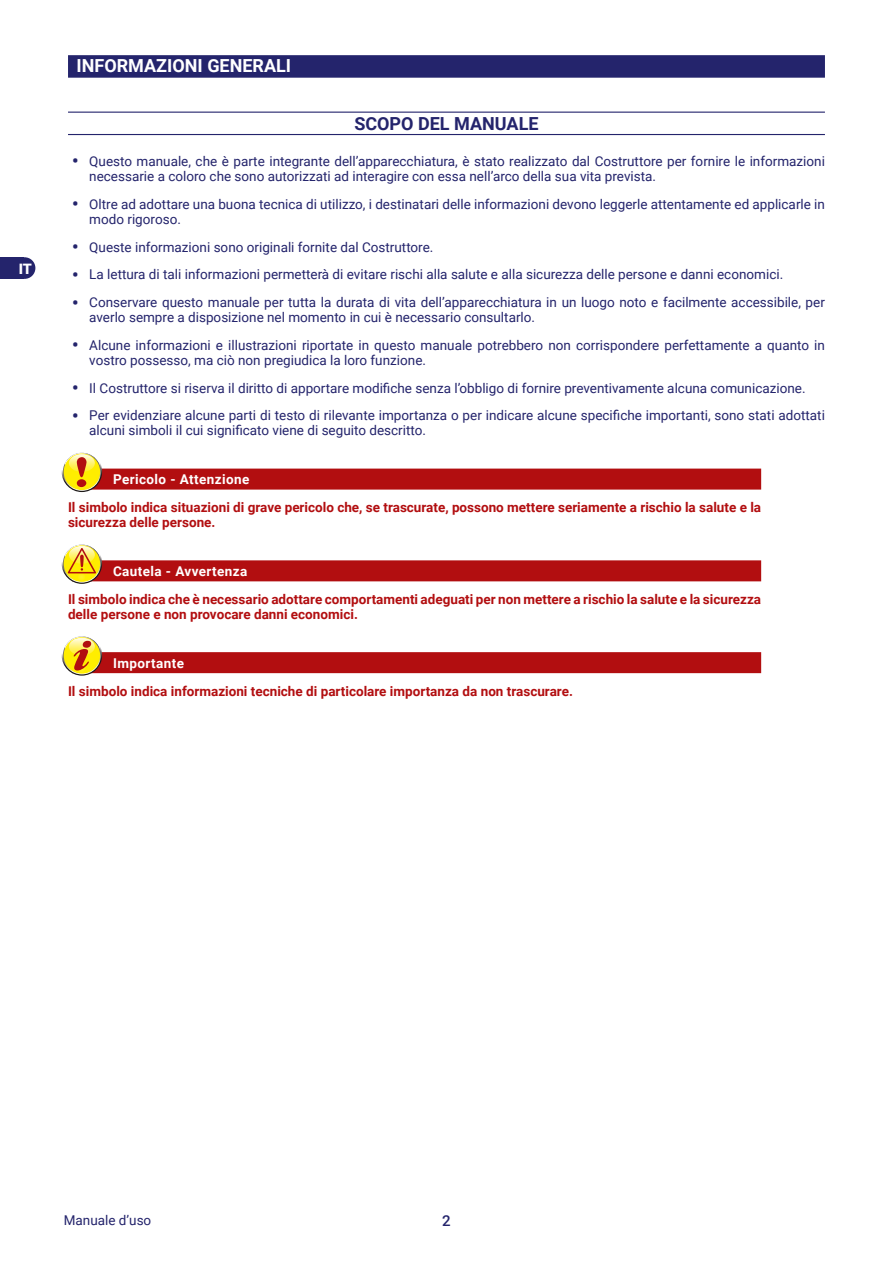
<style>
.page{position:relative;width:893px;height:1263px;background:#fff}
.page>*{position:absolute;margin:0;border:0;box-sizing:border-box;transform-origin:0 0}
.t1{font:700 18px "Roboto";color:#fff}
.t2{font:700 18px "Roboto";color:#24246c}
.t3{font:500 15px "Roboto";color:#24246c}
.t4{font:900 14.4px "Roboto";color:#fff}
.t5{font:13.5px/15px "Roboto";color:#24246c}
.t6{font:700 13.5px/15px "Roboto";color:#b20e10}
.t7{font:700 13.5px "Roboto";letter-spacing:.03em;color:#fff}
.s1{font-weight:700;font-size:18px}
</style>
<div class="page">
<div style="left:0;top:257px;width:24px;height:22px;background:#24246c"></div>
<div style="left:14px;top:257px;width:21px;height:22px;background:#24246c;border-radius:50%"></div>
<div style="left:68px;top:55px;width:757px;height:23px;background:#24246c"></div>
<hr style="left:68px;top:112px;width:757px;height:1px;background:#24246c">
<hr style="left:68px;top:134px;width:757px;height:1px;background:#24246c">
<div style="left:72px;top:469px;width:689px;height:21px;background:#b20e10"></div>
<svg style="left:62px;top:452px;width:40px;height:40px"></svg>
<svg style="left:63px;top:453px;width:38px;height:38px"></svg>
<svg style="left:64px;top:453px;width:36px;height:37px"></svg>
<svg style="left:65px;top:453px;width:34px;height:34px"></svg>
<div style="left:72px;top:560px;width:689px;height:21px;background:#b20e10"></div>
<svg style="left:62px;top:543px;width:40px;height:41px"></svg>
<svg style="left:63px;top:545px;width:38px;height:38px"></svg>
<svg style="left:64px;top:545px;width:36px;height:37px"></svg>
<svg style="left:65px;top:545px;width:34px;height:28px"></svg>
<div style="left:72px;top:652px;width:689px;height:21px;background:#b20e10"></div>
<svg style="left:62px;top:635px;width:40px;height:41px"></svg>
<svg style="left:63px;top:636px;width:38px;height:38px"></svg>
<svg style="left:64px;top:637px;width:36px;height:37px"></svg>
<svg style="left:65px;top:636px;width:34px;height:34px"></svg>
<p class="t4" style="left:19px;top:258px;width:15px">IT</p>
<h1 class="t1" style="left:77px;top:53px;width:216px">INFORMAZIONI GENERALI</h1>
<h1 class="t2" style="left:354px;top:111px;width:186px">SCOPO DEL MANUALE</h1>
<p class="t5" style="left:89px;top:153px;width:737px;text-indent:-17px"><span class="s1">•</span> Questo manuale, che è parte integrante dell’apparecchiatura, è stato realizzato dal Costruttore per fornire le informazioni necessarie a coloro che sono autorizzati ad interagire con essa nell’arco della sua vita prevista.</p>
<p class="t5" style="left:89px;top:196px;width:737px;text-indent:-17px"><span class="s1">•</span> Oltre ad adottare una buona tecnica di utilizzo, i destinatari delle informazioni devono leggerle attentamente ed applicarle in modo rigoroso.</p>
<p class="t5" style="left:72px;top:239px;width:363px"><span class="s1">•</span> Queste informazioni sono originali fornite dal Costruttore.</p>
<p class="t5" style="left:72px;top:266px;width:712px"><span class="s1">•</span> La lettura di tali informazioni permetterà di evitare rischi alla salute e alla sicurezza delle persone e danni economici.</p>
<p class="t5" style="left:89px;top:294px;width:737px;text-indent:-17px"><span class="s1">•</span> Conservare questo manuale per tutta la durata di vita dell’apparecchiatura in un luogo noto e facilmente accessibile, per averlo sempre a disposizione nel momento in cui è necessario consultarlo.</p>
<p class="t5" style="left:89px;top:337px;width:737px;text-indent:-17px"><span class="s1">•</span> Alcune informazioni e illustrazioni riportate in questo manuale potrebbero non corrispondere perfettamente a quanto in vostro possesso, ma ciò non pregiudica la loro funzione.</p>
<p class="t5" style="left:72px;top:380px;width:735px"><span class="s1">•</span> Il Costruttore si riserva il diritto di apportare modifiche senza l’obbligo di fornire preventivamente alcuna comunicazione.</p>
<p class="t5" style="left:89px;top:407px;width:737px;text-indent:-17px"><span class="s1">•</span> Per evidenziare alcune parti di testo di rilevante importanza o per indicare alcune specifiche importanti, sono stati adottati alcuni simboli il cui significato viene di seguito descritto.</p>
<p class="t7" style="left:113px;top:470px;width:138px">Pericolo - Attenzione</p>
<p class="t6" style="left:68px;top:499px;width:695px">Il simbolo indica situazioni di grave pericolo che, se trascurate, possono mettere seriamente a rischio la salute e la sicurezza delle persone.</p>
<p class="t7" style="left:113px;top:562px;width:136px">Cautela - Avvertenza</p>
<p class="t6" style="left:68px;top:591px;width:695px">Il simbolo indica che è necessario adottare comportamenti adeguati per non mettere a rischio la salute e la sicurezza delle persone e non provocare danni economici.</p>
<p class="t7" style="left:113px;top:654px;width:72px">Importante</p>
<p class="t6" style="left:68px;top:683px;width:506px">Il simbolo indica informazioni tecniche di particolare importanza da non trascurare.</p>
<p class="t5" style="left:64px;top:1212px;width:89px">Manuale d’uso</p>
<p class="t3" style="left:442px;top:1210px;width:10px">2</p>
</div>
